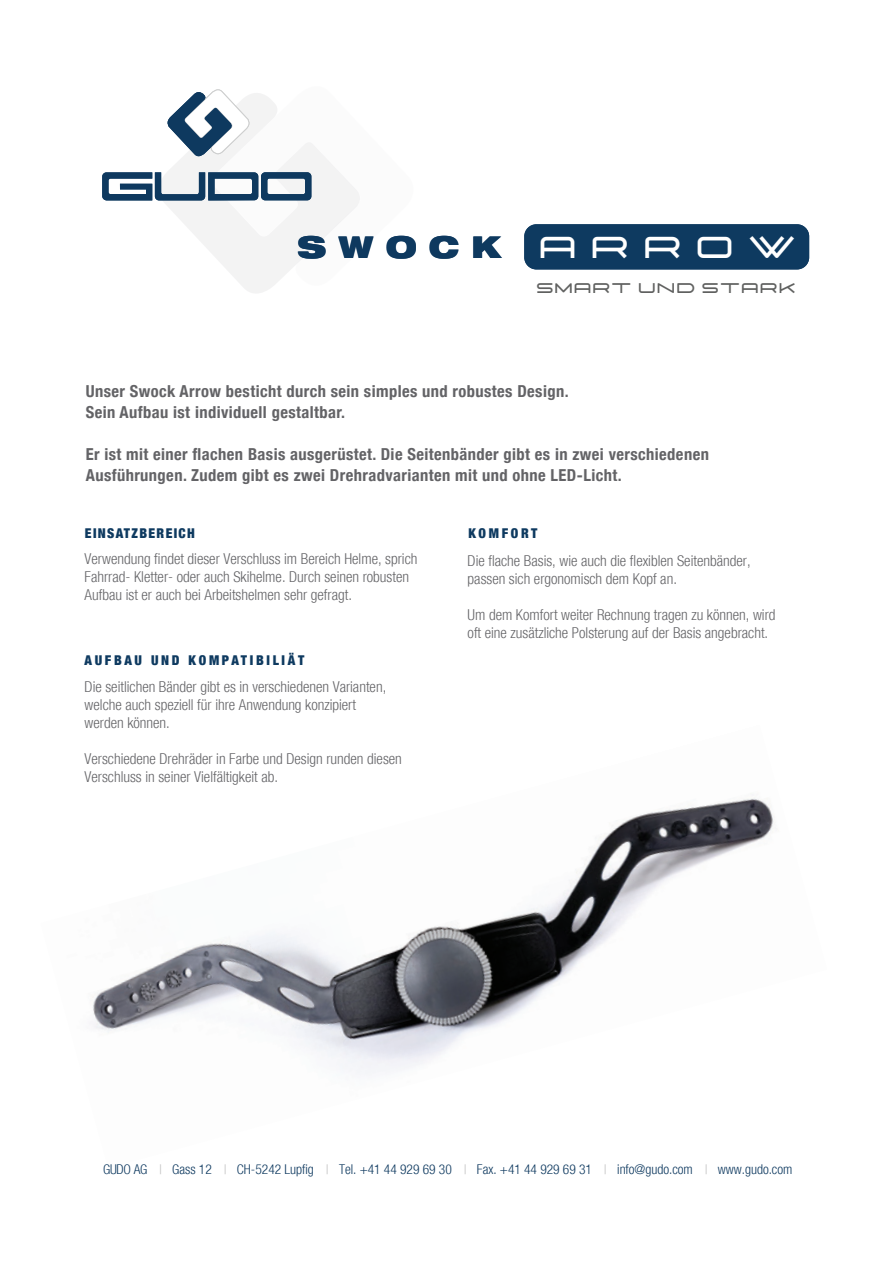
<style>
.page{position:relative;width:893px;height:1263px;background:#fff}
.page>*{position:absolute;margin:0;border:0;box-sizing:border-box;transform-origin:0 0}
.t1{font:900 expanded 30px "Helvetica Neue";letter-spacing:.4em;color:#0e395f}
.t2{font:18px "Suissnord";letter-spacing:.1em;color:#606160}
.t3{font:700 condensed 16.5px/21px "Helvetica Neue";letter-spacing:.025em;color:#636366}
.t4{font:300 condensed 15px/18px "Helvetica Neue";color:#636366}
.t5{font:300 condensed 13.5px "Helvetica Neue";color:#0e395f}
.t6{font:900 condensed 13.5px "Helvetica Neue";letter-spacing:.2em;color:#0e3a60}
.t7{font:900 condensed 13.5px "Helvetica Neue";letter-spacing:.1em;color:#0e3a60}
.s1{font-family:"Suissnord";font-weight:400;font-stretch:normal;font-size:38.7px;color:#fff}
.s2{color:#bbb}
</style>
<div class="page">
<img style="left:92px;top:798px;width:682px;height:276px">
<svg style="left:102px;top:89px;width:258px;height:204px"></svg>
<div style="left:524px;top:224px;width:285px;height:45px;background:#0e3a60;border-radius:12px"></div>
<h1 class="t1" style="left:298px;top:228px;width:501px">SWOCK <span class="s1">ARROW</span></h1>
<p class="t2" style="left:537px;top:277px;width:260px">SMART UND STARK</p>
<p class="t3" style="left:86px;top:381px;width:484px">Unser Swock Arrow besticht durch sein simples und robustes Design.<br>Sein Aufbau ist individuell gestaltbar.</p>
<p class="t3" style="left:86px;top:443px;width:625px">Er ist mit einer flachen Basis ausgerüstet. Die Seitenbänder gibt es in zwei verschiedenen<br>Ausführungen. Zudem gibt es zwei Drehradvarianten mit und ohne LED-Licht.</p>
<p class="t7" style="left:85px;top:522px;width:112px">EINSATZBEREICH</p>
<p class="t4" style="left:85px;top:550px;width:334px">Verwendung findet dieser Verschluss im Bereich Helme, sprich<br>Fahrrad- Kletter- oder auch Skihelme. Durch seinen robusten<br>Aufbau ist er auch bei Arbeitshelmen sehr gefragt.</p>
<p class="t6" style="left:85px;top:649px;width:221px">AUFBAU UND KOMPATIBILIÄT</p>
<p class="t4" style="left:85px;top:678px;width:303px">Die seitlichen Bänder gibt es in verschiedenen Varianten, welche auch speziell für ihre Anwendung konzipiert werden können.</p>
<p class="t4" style="left:85px;top:750px;width:319px">Verschiedene Drehräder in Farbe und Design runden diesen<br>Verschluss in seiner Vielfältigkeit ab.</p>
<p class="t6" style="left:468px;top:522px;width:71px">KOMFORT</p>
<p class="t4" style="left:468px;top:552px;width:285px">Die flache Basis, wie auch die flexiblen Seitenbänder, passen sich ergonomisch dem Kopf an.</p>
<p class="t4" style="left:468px;top:606px;width:309px">Um dem Komfort weiter Rechnung tragen zu können, wird oft eine zusätzliche Polsterung auf der Basis angebracht.</p>
<p class="t5" style="left:103px;top:1162px;width:691px">GUDO AG <span class="s2">|</span> Gass 12 <span class="s2">|</span> CH-5242 Lupfig <span class="s2">|</span> Tel. +41 44 929 69 30 <span class="s2">|</span> Fax. +41 44 929 69 31 <span class="s2">|</span> info@gudo.com <span class="s2">|</span> www.gudo.com</p>
</div>
